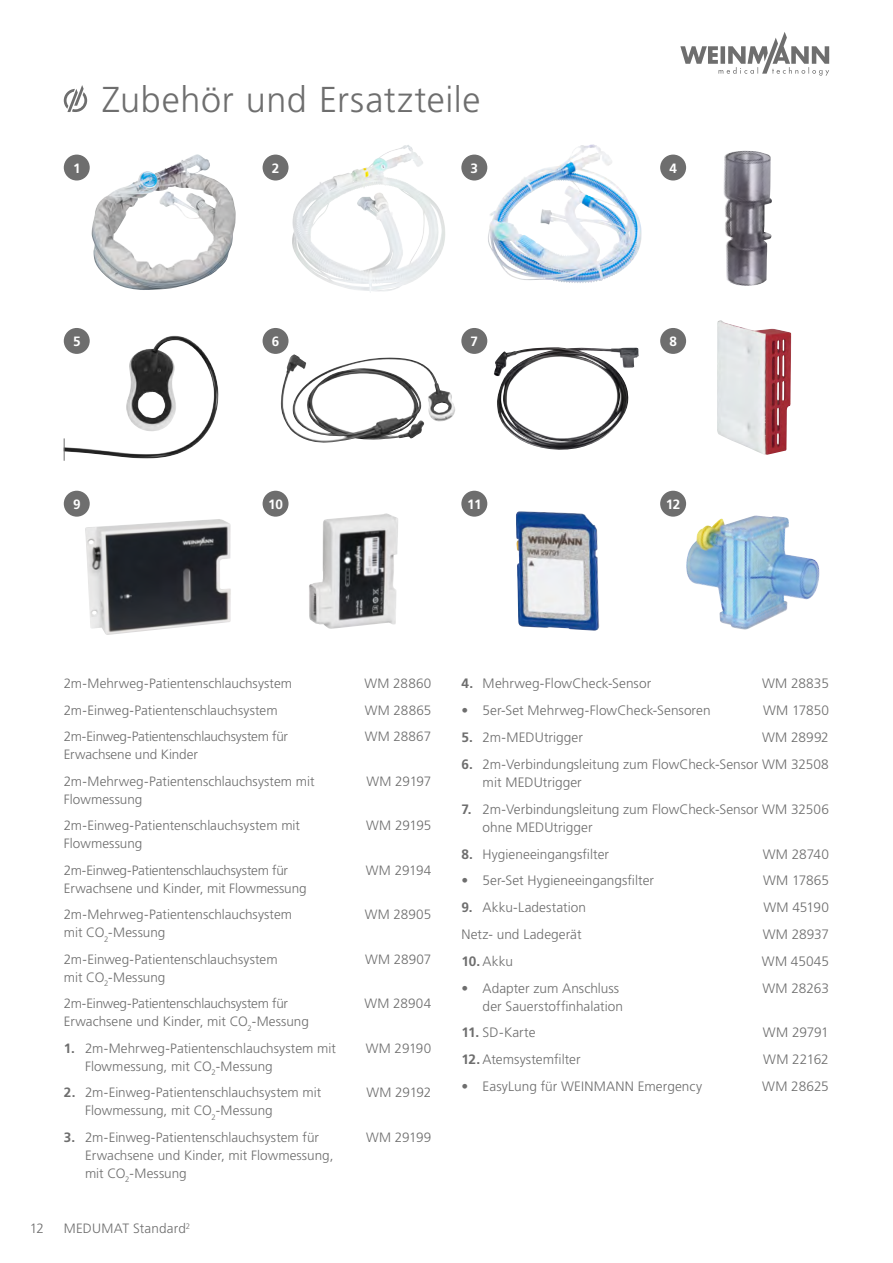
<style>
.page{position:relative;width:893px;height:1263px;background:#fff}
.page>*{position:absolute;margin:0;border:0;box-sizing:border-box;transform-origin:0 0}
.t1{font:300 36px "Frutiger LT";letter-spacing:.015em;color:#6e6e6e}
.t2{font:300 13.65px/18.1px "Frutiger LT";letter-spacing:.005em;color:#6e6e6e}
.t3{font:300 13.5px/26.5px "Frutiger LT";color:#6e6e6e}
.t4{font:300 13.5px/26.5px "Frutiger LT";letter-spacing:-.02em;color:#6e6e6e}
.t5{font:700 13.5px "Frutiger LT";color:#fff}
.s1{font-weight:700}
</style>
<div class="page">
<svg style="left:680px;top:32px;width:149px;height:44px"></svg>
<svg style="left:64px;top:85px;width:23px;height:27px"></svg>
<div style="left:64px;top:491px;width:26px;height:26px;background:#6e6e6e;border-radius:50%"></div>
<div style="left:263px;top:491px;width:26px;height:26px;background:#6e6e6e;border-radius:50%"></div>
<div style="left:461px;top:491px;width:26px;height:26px;background:#6e6e6e;border-radius:50%"></div>
<div style="left:660px;top:491px;width:26px;height:26px;background:#6e6e6e;border-radius:50%"></div>
<img style="left:85px;top:519px;width:146px;height:116px">
<img style="left:309px;top:513px;width:89px;height:116px">
<img style="left:516px;top:511px;width:83px;height:120px">
<img style="left:686px;top:515px;width:134px;height:115px">
<div style="left:64px;top:328px;width:26px;height:26px;background:#6e6e6e;border-radius:50%"></div>
<div style="left:263px;top:328px;width:26px;height:26px;background:#6e6e6e;border-radius:50%"></div>
<div style="left:461px;top:328px;width:26px;height:26px;background:#6e6e6e;border-radius:50%"></div>
<div style="left:660px;top:328px;width:26px;height:26px;background:#6e6e6e;border-radius:50%"></div>
<img style="left:64px;top:336px;width:155px;height:122px">
<svg style="left:64px;top:438px;width:1px;height:23px"></svg>
<img style="left:280px;top:354px;width:175px;height:89px">
<img style="left:494px;top:347px;width:145px;height:103px">
<img style="left:717px;top:320px;width:74px;height:135px">
<div style="left:64px;top:155px;width:26px;height:26px;background:#6e6e6e;border-radius:50%"></div>
<div style="left:263px;top:155px;width:26px;height:26px;background:#6e6e6e;border-radius:50%"></div>
<div style="left:461px;top:155px;width:26px;height:26px;background:#6e6e6e;border-radius:50%"></div>
<div style="left:660px;top:155px;width:26px;height:26px;background:#6e6e6e;border-radius:50%"></div>
<img style="left:91px;top:154px;width:145px;height:136px">
<img style="left:723px;top:151px;width:49px;height:135px">
<img style="left:488px;top:145px;width:154px;height:138px">
<img style="left:292px;top:145px;width:153px;height:148px">
<h1 class="t1" style="left:102px;top:79px;width:380px">Zubehör und Ersatzteile</h1>
<p class="t5" style="left:73px;top:160px;width:9px">1</p>
<p class="t5" style="left:272px;top:160px;width:9px">2</p>
<p class="t5" style="left:471px;top:160px;width:9px">3</p>
<p class="t5" style="left:669px;top:160px;width:9px">4</p>
<p class="t5" style="left:73px;top:333px;width:9px">5</p>
<p class="t5" style="left:272px;top:333px;width:9px">6</p>
<p class="t5" style="left:471px;top:333px;width:9px">7</p>
<p class="t5" style="left:669px;top:333px;width:9px">8</p>
<p class="t5" style="left:73px;top:496px;width:9px">9</p>
<p class="t5" style="left:268px;top:496px;width:16px">10</p>
<p class="t5" style="left:467px;top:496px;width:16px">11</p>
<p class="t5" style="left:666px;top:496px;width:16px">12</p>
<p class="t3" style="left:64px;top:671px;width:230px">2m-Mehrweg-Patientenschlauchsystem</p>
<p class="t3" style="left:364px;top:671px;width:68px">WM 28860</p>
<p class="t3" style="left:64px;top:697px;width:215px">2m-Einweg-Patientenschlauchsystem</p>
<p class="t3" style="left:365px;top:697px;width:68px">WM 28865</p>
<p class="t4" style="left:64px;top:724px;width:226px">2m-Einweg-Patientenschlauchsystem für</p>
<p class="t3" style="left:365px;top:724px;width:68px">WM 28867</p>
<p class="t3" style="left:64px;top:741px;width:252px">Erwachsene und Kinder<br>2m-Mehrweg-Patientenschlauchsystem mit</p>
<p class="t3" style="left:366px;top:768px;width:66px">WM 29197</p>
<p class="t3" style="left:64px;top:786px;width:238px">Flowmessung<br>2m-Einweg-Patientenschlauchsystem mit</p>
<p class="t3" style="left:64px;top:830px;width:226px">Flowmessung<br>2m-Einweg-Patientenschlauchsystem für</p>
<p class="t3" style="left:64px;top:875px;width:244px">Erwachsene und Kinder, mit Flowmessung<br>2m-Mehrweg-Patientenschlauchsystem</p>
<p class="t3" style="left:64px;top:920px;width:215px">mit CO<sub>2</sub>-Messung<br>2m-Einweg-Patientenschlauchsystem</p>
<p class="t4" style="left:64px;top:964px;width:226px">mit CO<sub>2</sub>-Messung<br>2m-Einweg-Patientenschlauchsystem für</p>
<p class="t3" style="left:366px;top:812px;width:67px">WM 29195</p>
<p class="t3" style="left:366px;top:857px;width:67px">WM 29194</p>
<p class="t3" style="left:365px;top:901px;width:68px">WM 28905</p>
<p class="t3" style="left:365px;top:946px;width:68px">WM 28907</p>
<p class="t3" style="left:364px;top:991px;width:68px">WM 28904</p>
<p class="t3" style="left:64px;top:1009px;width:247px">Erwachsene und Kinder, mit CO<sub>2</sub>-Messung</p>
<p class="t3" style="left:64px;top:1035px;width:274px"><span class="s1">1.</span> 2m-Mehrweg-Patientenschlauchsystem mit</p>
<p class="t3" style="left:366px;top:1035px;width:67px">WM 29190</p>
<p class="t3" style="left:85px;top:1053px;width:189px">Flowmessung, mit CO<sub>2</sub>-Messung</p>
<p class="t3" style="left:64px;top:1080px;width:259px"><span class="s1">2.</span> 2m-Einweg-Patientenschlauchsystem mit</p>
<p class="t3" style="left:366px;top:1080px;width:66px">WM 29192</p>
<p class="t3" style="left:85px;top:1098px;width:189px">Flowmessung, mit CO<sub>2</sub>-Messung</p>
<p class="t3" style="left:64px;top:1124px;width:257px"><span class="s1">3.</span> 2m-Einweg-Patientenschlauchsystem für</p>
<p class="t3" style="left:366px;top:1124px;width:67px">WM 29199</p>
<p class="t3" style="left:85px;top:1146px;width:250px;line-height:18px">Erwachsene und Kinder, mit Flowmessung, mit CO<sub>2</sub>-Messung</p>
<p class="t3" style="left:30px;top:1215px;width:16px">12</p>
<p class="t3" style="left:64px;top:1215px;width:128px">MEDUMAT Standard<sup>2</sup></p>
<p class="t2" style="left:461px;top:675px;width:191px"><span class="s1">4.</span> Mehrweg-FlowCheck-Sensor</p>
<p class="t2" style="left:762px;top:675px;width:68px">WM 28835</p>
<p class="t2" style="left:461px;top:702px;width:251px"><span class="s1">•</span> 5er-Set Mehrweg-FlowCheck-Sensoren</p>
<p class="t2" style="left:763px;top:702px;width:67px">WM 17850</p>
<p class="t2" style="left:461px;top:728px;width:123px"><span class="s1">5.</span> 2m-MEDUtrigger</p>
<p class="t2" style="left:762px;top:728px;width:68px">WM 28992</p>
<p class="t2" style="left:483px;top:755px;width:348px;text-indent:-21px"><span class="s1">6.</span> 2m-Verbindungsleitung zum FlowCheck-Sensor WM 32508 mit MEDUtrigger</p>
<p class="t2" style="left:483px;top:800px;width:348px;text-indent:-21px"><span class="s1">7.</span> 2m-Verbindungsleitung zum FlowCheck-Sensor WM 32506 ohne MEDUtrigger</p>
<p class="t2" style="left:461px;top:845px;width:149px"><span class="s1">8.</span> Hygieneeingangsfilter</p>
<p class="t2" style="left:763px;top:845px;width:68px">WM 28740</p>
<p class="t2" style="left:461px;top:872px;width:194px"><span class="s1">•</span> 5er-Set Hygieneeingangsfilter</p>
<p class="t2" style="left:763px;top:872px;width:67px">WM 17865</p>
<p class="t2" style="left:461px;top:898px;width:126px"><span class="s1">9.</span> Akku-Ladestation</p>
<p class="t2" style="left:763px;top:898px;width:67px">WM 45190</p>
<p class="t2" style="left:461px;top:925px;width:122px">Netz- und Ladegerät</p>
<p class="t2" style="left:763px;top:925px;width:68px">WM 28937</p>
<p class="t2" style="left:461px;top:952px;width:53px"><span class="s1">10.</span> Akku</p>
<p class="t2" style="left:762px;top:952px;width:69px">WM 45045</p>
<p class="t2" style="left:461px;top:979px;width:159px"><span class="s1">•</span> Adapter zum Anschluss</p>
<p class="t2" style="left:762px;top:979px;width:68px">WM 28263</p>
<p class="t2" style="left:483px;top:997px;width:142px">der Sauerstoffinhalation</p>
<p class="t2" style="left:461px;top:1024px;width:76px"><span class="s1">11.</span> SD-Karte</p>
<p class="t2" style="left:763px;top:1024px;width:67px">WM 29791</p>
<p class="t2" style="left:461px;top:1051px;width:121px"><span class="s1">12.</span> Atemsystemfilter</p>
<p class="t2" style="left:763px;top:1051px;width:67px">WM 22162</p>
<p class="t2" style="left:461px;top:1077px;width:242px"><span class="s1">•</span> EasyLung für WEINMANN Emergency</p>
<p class="t2" style="left:762px;top:1077px;width:68px">WM 28625</p>
</div>
